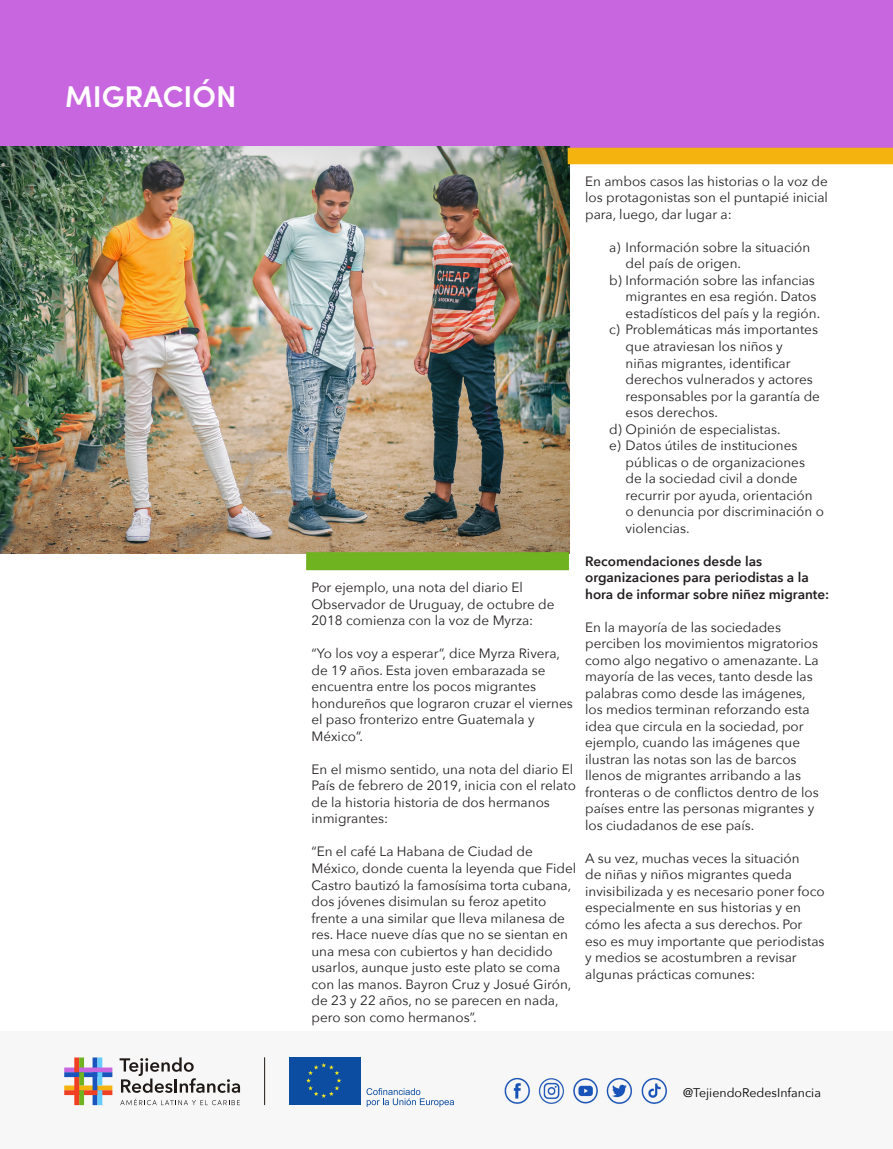
<style>
.page{position:relative;width:893px;height:1149px;background:#fff}
.page>*{position:absolute;margin:0;border:0;box-sizing:border-box;transform-origin:0 0}
.t1{font:600 30px "Sofia Pro";color:#fff}
.texto_general{font:13.5px/16.5px "Avenir Next";color:#231f20}
.texto_general-2{font:600 13.5px/16.5px "Avenir Next";color:#231f20}
.t2{font:12.45px "Avenir Next";color:#000}
</style>
<div class="page">
<div style="left:0;top:0;width:893px;height:150px;background:#c766de"></div>
<div style="left:0;top:1030px;width:893px;height:118px;background:#f7f7f7"></div>
<hr style="left:264px;top:1056px;width:1px;height:48px;background:#1f1a17">
<div style="left:289px;top:1056px;width:71px;height:48px;background:#0d4da1"></div>
<svg style="left:306px;top:1063px;width:35px;height:34px"></svg>
<svg style="left:367px;top:1088px;width:87px;height:18px"></svg>
<svg style="left:64px;top:1057px;width:48px;height:47px"></svg>
<svg style="left:120px;top:1057px;width:120px;height:35px"></svg>
<svg style="left:120px;top:1098px;width:120px;height:6px"></svg>
<img style="left:504px;top:1077px;width:163px;height:27px">
<img style="left:0;top:147px;width:570px;height:406px">
<div style="left:306px;top:552px;width:263px;height:18px;background:#70b321"></div>
<div style="left:568px;top:148px;width:325px;height:16px;background:#f5b30f"></div>
<h1 class="t1" style="left:65px;top:73px;width:173px">MIGRACIÓN</h1>
<p class="texto_general" style="left:311px;top:578px;width:245px">Por ejemplo, una nota del diario El<br>Observador de Uruguay, de octubre de<br>2018 comienza con la voz de Myrza:</p>
<p class="texto_general" style="left:311px;top:644px;width:263px">“Yo los voy a esperar”, dice Myrza Rivera, de 19 años. Esta joven embarazada se encuentra entre los pocos migrantes hondureños que lograron cruzar el viernes el paso fronterizo entre Guatemala y México”.</p>
<p class="texto_general" style="left:311px;top:760px;width:266px">En el mismo sentido, una nota del diario El País de febrero de 2019, inicia con el relato de la historia historia de dos hermanos inmigrantes:</p>
<p class="texto_general" style="left:311px;top:842px;width:266px">“En el café La Habana de Ciudad de México, donde cuenta la leyenda que Fidel Castro bautizó la famosísima torta cubana, dos jóvenes disimulan su feroz apetito frente a una similar que lleva milanesa de res. Hace nueve días que no se sientan en una mesa con cubiertos y han decidido usarlos, aunque justo este plato se coma con las manos. Bayron Cruz y Josué Girón, de 23 y 22 años, no se parecen en nada, pero son como hermanos”.</p>
<p class="texto_general" style="left:585px;top:172px;width:244px;text-align:justify">En ambos casos las historias o la voz de los protagonistas son el puntapié inicial para, luego, dar lugar a:</p>
<p class="texto_general" style="left:626px;top:238px;width:186px;text-indent:-16px">a) Información sobre la situación del país de origen.</p>
<p class="texto_general" style="left:626px;top:271px;width:196px;text-indent:-16px">b) Información sobre las infancias migrantes en esa región. Datos estadísticos del país y la región.</p>
<p class="texto_general" style="left:626px;top:321px;width:196px;text-indent:-16px">c) Problemáticas más importantes que atraviesan los niños y<br>niñas migrantes, identificar derechos vulnerados y actores responsables por la garantía de esos derechos.</p>
<p class="texto_general" style="left:609px;top:420px;width:173px">d) Opinión de especialistas.</p>
<p class="texto_general" style="left:626px;top:436px;width:200px;text-indent:-16px">e) Datos útiles de instituciones públicas o de organizaciones de la sociedad civil a donde recurrir por ayuda, orientación o denuncia por discriminación o violencias.</p>
<p class="texto_general-2" style="left:585px;top:552px;width:246px">Recomendaciones desde las organizaciones para periodistas a la hora de informar sobre niñez migrante:</p>
<p class="texto_general" style="left:585px;top:618px;width:235px">En la mayoría de las sociedades perciben los movimientos migratorios como algo negativo o amenazante. La mayoría de las veces, tanto desde las palabras como desde las imágenes, los medios terminan reforzando esta idea que circula en la sociedad, por ejemplo, cuando las imágenes que ilustran las notas son las de barcos llenos de migrantes arribando a las fronteras o de conflictos dentro de los países entre las personas migrantes y los ciudadanos de ese país.</p>
<p class="texto_general" style="left:585px;top:849px;width:241px">A su vez, muchas veces la situación<br>de niñas y niños migrantes queda invisibilizada y es necesario poner foco especialmente en sus historias y en cómo les afecta a sus derechos. Por eso es muy importante que periodistas y medios se acostumbren a revisar algunas prácticas comunes:</p>
<p class="t2" style="left:683px;top:1081px;width:139px">@TejiendoRedesInfancia</p>
</div>
